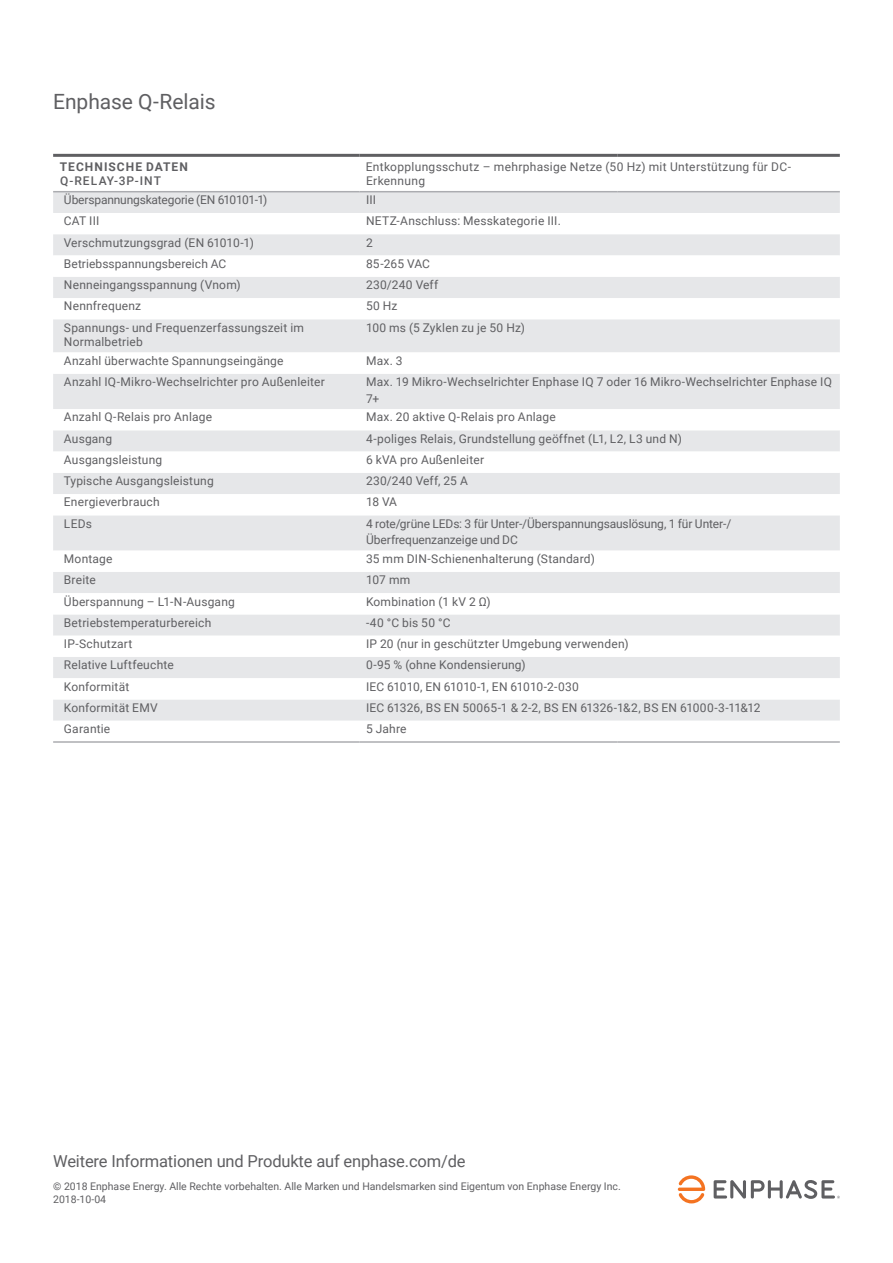
<style>
.page{position:relative;width:893px;height:1263px;background:#fff}
.page>*{position:absolute;margin:0;border:0;box-sizing:border-box;transform-origin:0 0}
.t1{font:21px "Roboto";letter-spacing:-.005em;color:#5f5f62}
.t2{font:16.5px "Roboto";letter-spacing:-.01em;color:#5f5f62}
.t3{font:12px/14.4px "Roboto";letter-spacing:.015em;color:#5f5f62}
.t4{font:12px/16.5px "Roboto";letter-spacing:-.01em;color:#5f5f62}
.t5{font:12px "Roboto";letter-spacing:-.015em;color:#5f5f62}
.t6{font:700 12px "Roboto";letter-spacing:.085em;color:#5f5f62}
.t7{font:500 12px "Roboto";letter-spacing:.085em;color:#5f5f62}
.t8{font:10.5px/13.5px "Roboto";color:#5f5f62}
</style>
<div class="page">
<svg style="left:678px;top:1175px;width:27px;height:28px"></svg>
<svg style="left:714px;top:1180px;width:126px;height:19px"></svg>
<div style="left:53px;top:192px;width:787px;height:21px;background:#e6e7e9"></div>
<svg style="left:53px;top:234px;width:787px;height:487px;fill:#e6e7e9"></svg>
<hr style="left:53px;top:154px;width:306px;height:3px;background:#5f5f62">
<hr style="left:359px;top:154px;width:259px;height:3px;background:#5f5f62">
<hr style="left:618px;top:154px;width:222px;height:3px;background:#5f5f62">
<hr style="left:53px;top:191px;width:306px;height:1px;background:#abacb0">
<hr style="left:359px;top:191px;width:259px;height:1px;background:#abacb0">
<hr style="left:618px;top:191px;width:222px;height:1px;background:#abacb0">
<hr style="left:53px;top:741px;width:306px;height:2px;background:#abacb0">
<hr style="left:359px;top:741px;width:259px;height:2px;background:#abacb0">
<hr style="left:618px;top:741px;width:222px;height:2px;background:#abacb0">
<h1 class="t1" style="left:53px;top:87px;width:164px">Enphase Q-Relais</h1>
<p class="t6" style="left:60px;top:158px;width:129px">TECHNISCHE DATEN</p>
<p class="t7" style="left:60px;top:173px;width:102px">Q-RELAY-3P-INT</p>
<p class="t3" style="left:366px;top:159px;width:427px">Entkopplungsschutz – mehrphasige Netze (50 Hz) mit Unterstützung für DC-<br>Erkennung</p>
<p class="t5" style="left:64px;top:191px;width:205px">Überspannungskategorie (EN 610101-1)</p>
<p class="t3" style="left:366px;top:192px;width:12px">III</p>
<p class="t3" style="left:64px;top:213px;width:37px">CAT III</p>
<p class="t3" style="left:366px;top:213px;width:196px">NETZ-Anschluss: Messkategorie III.</p>
<p class="t3" style="left:64px;top:235px;width:191px">Verschmutzungsgrad (EN 61010-1)</p>
<p class="t3" style="left:366px;top:235px;width:8px">2</p>
<p class="t3" style="left:64px;top:256px;width:164px">Betriebsspannungsbereich AC</p>
<p class="t3" style="left:366px;top:256px;width:65px">85-265 VAC</p>
<p class="t3" style="left:64px;top:277px;width:178px">Nenneingangsspannung (Vnom)</p>
<p class="t3" style="left:366px;top:277px;width:74px">230/240 Veff</p>
<p class="t3" style="left:64px;top:298px;width:79px">Nennfrequenz</p>
<p class="t3" style="left:366px;top:298px;width:33px">50 Hz</p>
<p class="t3" style="left:64px;top:320px;width:242px">Spannungs- und Frequenzerfassungszeit im<br>Normalbetrieb</p>
<p class="t3" style="left:366px;top:320px;width:160px">100 ms (5 Zyklen zu je 50 Hz)</p>
<p class="t3" style="left:64px;top:353px;width:221px">Anzahl überwachte Spannungseingänge</p>
<p class="t3" style="left:366px;top:353px;width:38px">Max. 3</p>
<p class="t3" style="left:64px;top:374px;width:262px">Anzahl IQ-Mikro-Wechselrichter pro Außenleiter</p>
<p class="t3" style="left:366px;top:373px;width:467px;line-height:16.5px">Max. 19 Mikro-Wechselrichter Enphase IQ 7 oder 16 Mikro-Wechselrichter Enphase IQ<br>7+</p>
<p class="t3" style="left:64px;top:409px;width:150px">Anzahl Q-Relais pro Anlage</p>
<p class="t3" style="left:366px;top:409px;width:191px">Max. 20 aktive Q-Relais pro Anlage</p>
<p class="t3" style="left:64px;top:431px;width:50px">Ausgang</p>
<p class="t3" style="left:366px;top:431px;width:317px">4-poliges Relais, Grundstellung geöffnet (L1, L2, L3 und N)</p>
<p class="t3" style="left:64px;top:452px;width:100px">Ausgangsleistung</p>
<p class="t3" style="left:366px;top:452px;width:120px">6 kVA pro Außenleiter</p>
<p class="t3" style="left:64px;top:473px;width:151px">Typische Ausgangsleistung</p>
<p class="t3" style="left:366px;top:473px;width:103px">230/240 Veff, 25 A</p>
<p class="t3" style="left:64px;top:494px;width:97px">Energieverbrauch</p>
<p class="t3" style="left:366px;top:494px;width:33px">18 VA</p>
<p class="t3" style="left:64px;top:516px;width:29px">LEDs</p>
<p class="t4" style="left:366px;top:515px;width:367px">4 rote/grüne LEDs: 3 für Unter-/Überspannungsauslösung, 1 für Unter-/<br>Überfrequenzanzeige und DC</p>
<p class="t3" style="left:64px;top:551px;width:50px">Montage</p>
<p class="t3" style="left:366px;top:551px;width:231px">35 mm DIN-Schienenhalterung (Standard)</p>
<p class="t3" style="left:64px;top:572px;width:33px">Breite</p>
<p class="t3" style="left:366px;top:572px;width:46px">107 mm</p>
<p class="t3" style="left:64px;top:594px;width:172px">Überspannung – L1-N-Ausgang</p>
<p class="t3" style="left:366px;top:594px;width:126px">Kombination (1 kV 2 Ω)</p>
<p class="t3" style="left:64px;top:615px;width:149px">Betriebstemperaturbereich</p>
<p class="t3" style="left:366px;top:615px;width:86px">-40 °C bis 50 °C</p>
<p class="t3" style="left:64px;top:636px;width:70px">IP-Schutzart</p>
<p class="t3" style="left:366px;top:636px;width:264px">IP 20 (nur in geschützter Umgebung verwenden)</p>
<p class="t3" style="left:64px;top:657px;width:111px">Relative Luftfeuchte</p>
<p class="t3" style="left:366px;top:657px;width:161px">0-95 % (ohne Kondensierung)</p>
<p class="t3" style="left:64px;top:679px;width:67px">Konformität</p>
<p class="t5" style="left:366px;top:678px;width:214px">IEC 61010, EN 61010-1, EN 61010-2-030</p>
<p class="t3" style="left:64px;top:700px;width:95px">Konformität EMV</p>
<p class="t3" style="left:366px;top:700px;width:396px">IEC 61326, BS EN 50065-1 &amp; 2-2, BS EN 61326-1&amp;2, BS EN 61000-3-11&amp;12</p>
<p class="t3" style="left:64px;top:721px;width:48px">Garantie</p>
<p class="t3" style="left:366px;top:721px;width:42px">5 Jahre</p>
<h2 class="t2" style="left:53px;top:1150px;width:414px">Weitere Informationen und Produkte auf enphase.com/de</h2>
<p class="t8" style="left:53px;top:1179px;width:569px">© 2018 Enphase Energy. Alle Rechte vorbehalten. Alle Marken und Handelsmarken sind Eigentum von Enphase Energy Inc.<br>2018-10-04</p>
</div>
